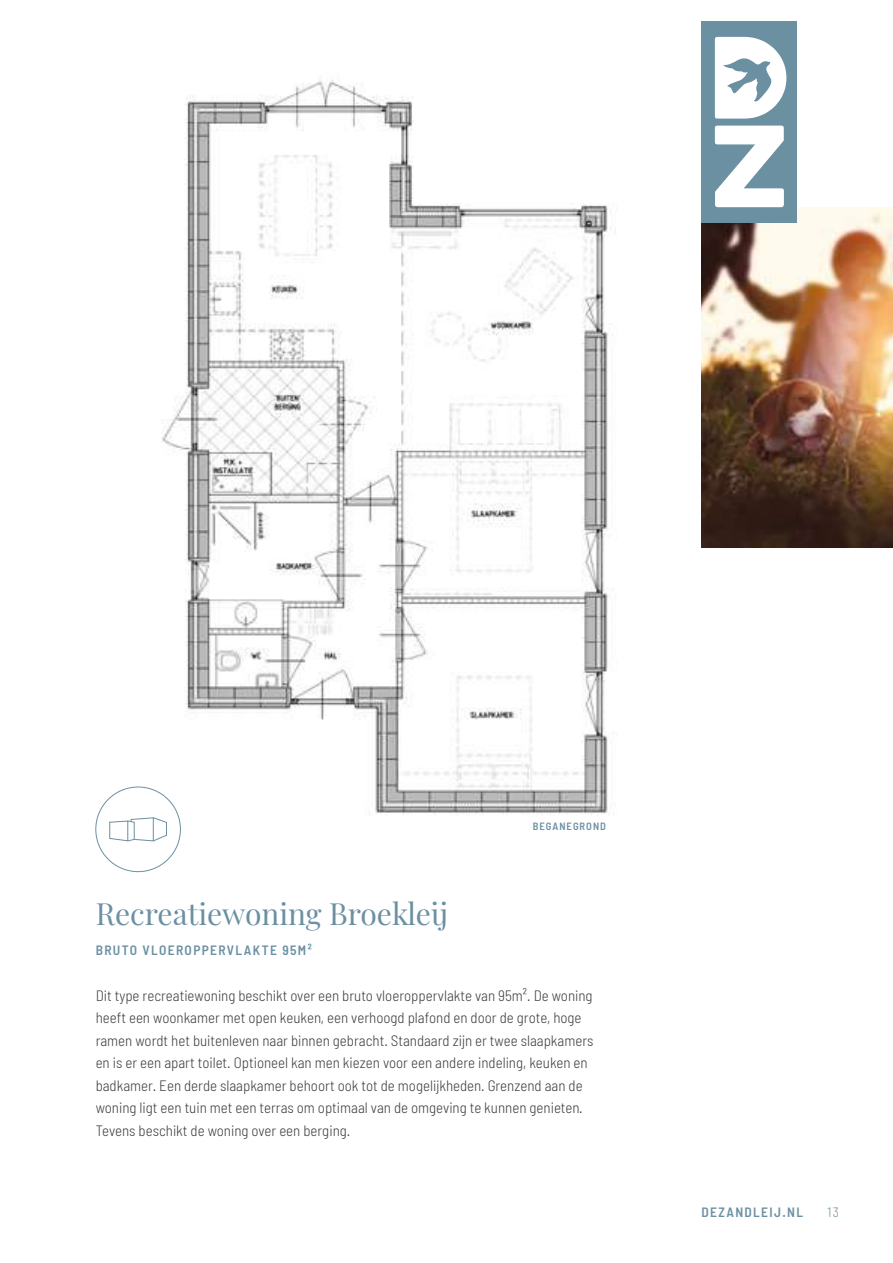
<style>
.page{position:relative;width:893px;height:1263px;background:#fff}
.page>*{position:absolute;margin:0;border:0;box-sizing:border-box;transform-origin:0 0}
.t1{font:30px "Playfair Display";color:#6b90a2}
.t2{font:300 semi-condensed 15px/22.5px "Barlow";color:#3c3c3b}
.t3{font:600 semi-condensed 13.5px "Barlow";letter-spacing:.1em;color:#6b90a2}
.t4{font:300 semi-condensed 13.5px "Barlow";color:#6b90a2}
.t5{font:600 semi-condensed 10.5px "Barlow";letter-spacing:.1em;color:#6b90a2}
</style>
<div class="page">
<img style="left:702px;top:207px;width:191px;height:340px">
<div style="left:702px;top:21px;width:95px;height:202px;background:#6b90a2"></div>
<svg style="left:715px;top:126px;width:69px;height:81px"></svg>
<svg style="left:715px;top:37px;width:71px;height:82px"></svg>
<img style="left:150px;top:80px;width:464px;height:743px">
<svg style="left:109px;top:817px;width:58px;height:25px"></svg>
<p class="t5" style="left:533px;top:820px;width:75px">BEGANEGROND</p>
<h1 class="t1" style="left:96px;top:891px;width:354px">Recreatiewoning Broekleij</h1>
<p class="t3" style="left:96px;top:942px;width:218px">BRUTO VLOEROPPERVLAKTE 95M²</p>
<p class="t2" style="left:96px;top:983px;width:499px">Dit type recreatiewoning beschikt over een bruto vloeroppervlakte van 95m². De woning heeft een woonkamer met open keuken, een verhoogd plafond en door de grote, hoge ramen wordt het buitenleven naar binnen gebracht. Standaard zijn er twee slaapkamers en is er een apart toilet. Optioneel kan men kiezen voor een andere indeling, keuken en badkamer. Een derde slaapkamer behoort ook tot de mogelijkheden. Grenzend aan de woning ligt een tuin met een terras om optimaal van de omgeving te kunnen genieten.<br>Tevens beschikt de woning over een berging.</p>
<p class="t3" style="left:702px;top:1204px;width:103px">DEZANDLEIJ.NL</p>
<p class="t4" style="left:827px;top:1204px;width:13px">13</p>
</div>
